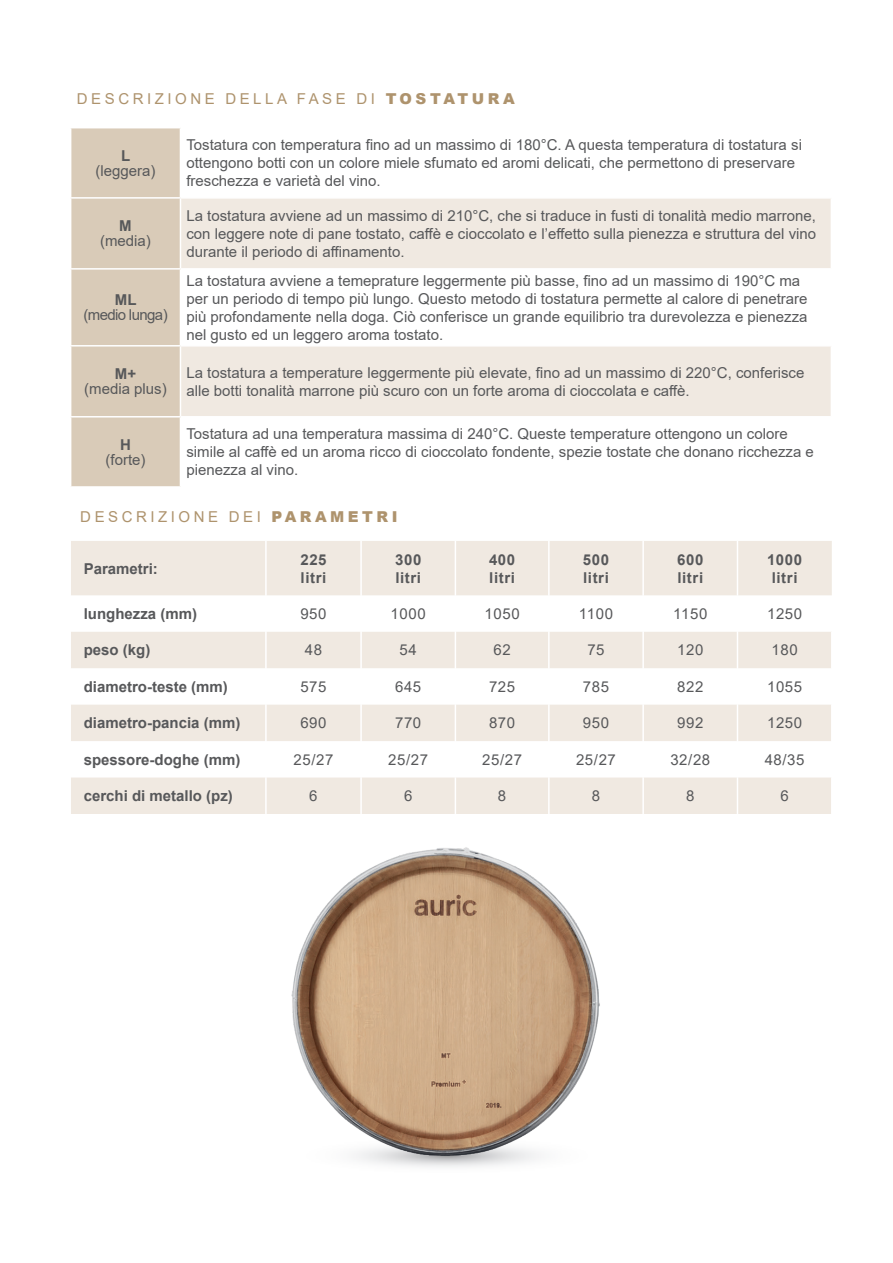
<style>
.page{position:relative;width:893px;height:1263px;background:#fff}
.page>*{position:absolute;margin:0;border:0;box-sizing:border-box;transform-origin:0 0}
.t1{font:15px/18px "Arial";color:#57585a}
.t2{font:700 15px "Arial";color:#57585a}
.t3{font:15px "Arial";letter-spacing:.235em;color:#ae936d}
.t4{font:700 15px/18px "Arial";letter-spacing:.04em;color:#57585a}
.t5{font:15px "Arial";letter-spacing:-.04em;color:#57585a}
.s1{font-weight:900}
</style>
<div class="page">
<img style="left:291px;top:847px;width:309px;height:315px">
<div style="left:71px;top:128px;width:109px;height:358px;background:#d9cbb8"></div>
<svg style="left:181px;top:199px;width:650px;height:217px;fill:#f0e9e1"></svg>
<hr style="left:70px;top:197px;width:110px;height:2px;background:#fff">
<hr style="left:70px;top:268px;width:110px;height:2px;background:#fff">
<hr style="left:70px;top:345px;width:110px;height:1px;background:#fff">
<hr style="left:70px;top:416px;width:110px;height:1px;background:#fff">
<hr style="left:180px;top:268px;width:652px;height:2px;background:#fff">
<hr style="left:180px;top:345px;width:652px;height:1px;background:#fff">
<svg style="left:71px;top:541px;width:761px;height:273px;fill:#f0e9e1"></svg>
<hr style="left:265px;top:541px;width:2px;height:54px;background:#fff">
<hr style="left:360px;top:541px;width:2px;height:54px;background:#fff">
<hr style="left:455px;top:541px;width:1px;height:54px;background:#fff">
<hr style="left:548px;top:541px;width:2px;height:54px;background:#fff">
<hr style="left:642px;top:541px;width:2px;height:54px;background:#fff">
<hr style="left:737px;top:541px;width:1px;height:54px;background:#fff">
<hr style="left:265px;top:595px;width:2px;height:37px;background:#fff">
<hr style="left:360px;top:595px;width:2px;height:37px;background:#fff">
<hr style="left:455px;top:595px;width:1px;height:37px;background:#fff">
<hr style="left:548px;top:595px;width:2px;height:37px;background:#fff">
<hr style="left:642px;top:595px;width:2px;height:37px;background:#fff">
<hr style="left:737px;top:595px;width:1px;height:37px;background:#fff">
<hr style="left:265px;top:632px;width:2px;height:36px;background:#fff">
<hr style="left:360px;top:632px;width:2px;height:36px;background:#fff">
<hr style="left:455px;top:632px;width:1px;height:36px;background:#fff">
<hr style="left:548px;top:632px;width:2px;height:36px;background:#fff">
<hr style="left:642px;top:632px;width:2px;height:36px;background:#fff">
<hr style="left:737px;top:632px;width:1px;height:36px;background:#fff">
<hr style="left:831px;top:632px;width:1px;height:36px;background:#fff">
<hr style="left:265px;top:668px;width:2px;height:37px;background:#fff">
<hr style="left:360px;top:668px;width:2px;height:37px;background:#fff">
<hr style="left:455px;top:668px;width:1px;height:37px;background:#fff">
<hr style="left:548px;top:668px;width:2px;height:37px;background:#fff">
<hr style="left:642px;top:668px;width:2px;height:37px;background:#fff">
<hr style="left:737px;top:668px;width:1px;height:37px;background:#fff">
<hr style="left:831px;top:668px;width:1px;height:37px;background:#fff">
<hr style="left:265px;top:705px;width:2px;height:36px;background:#fff">
<hr style="left:360px;top:705px;width:2px;height:36px;background:#fff">
<hr style="left:455px;top:705px;width:1px;height:36px;background:#fff">
<hr style="left:548px;top:705px;width:2px;height:36px;background:#fff">
<hr style="left:642px;top:705px;width:2px;height:36px;background:#fff">
<hr style="left:737px;top:705px;width:1px;height:36px;background:#fff">
<hr style="left:831px;top:705px;width:1px;height:36px;background:#fff">
<hr style="left:265px;top:741px;width:2px;height:36px;background:#fff">
<hr style="left:360px;top:741px;width:2px;height:36px;background:#fff">
<hr style="left:455px;top:741px;width:1px;height:36px;background:#fff">
<hr style="left:548px;top:741px;width:2px;height:36px;background:#fff">
<hr style="left:642px;top:741px;width:2px;height:36px;background:#fff">
<hr style="left:737px;top:741px;width:1px;height:36px;background:#fff">
<hr style="left:831px;top:741px;width:1px;height:36px;background:#fff">
<hr style="left:265px;top:777px;width:2px;height:37px;background:#fff">
<hr style="left:360px;top:777px;width:2px;height:37px;background:#fff">
<hr style="left:455px;top:777px;width:1px;height:37px;background:#fff">
<hr style="left:548px;top:777px;width:2px;height:37px;background:#fff">
<hr style="left:642px;top:777px;width:2px;height:37px;background:#fff">
<hr style="left:737px;top:777px;width:1px;height:37px;background:#fff">
<hr style="left:831px;top:777px;width:1px;height:37px;background:#fff">
<p class="t3" style="left:77px;top:88px;width:439px">DESCRIZIONE DELLA FASE DI <span class="s1">TOSTATURA</span></p>
<p class="t2" style="left:121px;top:145px;width:11px">L</p>
<p class="t1" style="left:96px;top:161px;width:62px">(leggera)</p>
<p class="t2" style="left:119px;top:215px;width:14px">M</p>
<p class="t1" style="left:100px;top:232px;width:52px">(media)</p>
<p class="t2" style="left:115px;top:289px;width:23px">ML</p>
<p class="t5" style="left:83px;top:305px;width:86px">(medio lunga)</p>
<p class="t2" style="left:115px;top:363px;width:23px">M+</p>
<p class="t1" style="left:84px;top:380px;width:84px">(media plus)</p>
<p class="t2" style="left:120px;top:434px;width:12px">H</p>
<p class="t1" style="left:106px;top:450px;width:42px">(forte)</p>
<p class="t1" style="left:186px;top:136px;width:617px">Tostatura con temperatura fino ad un massimo di 180°C. A questa temperatura di tostatura si ottengono botti con un colore miele sfumato ed aromi delicati, che permettono di preservare freschezza e varietà del vino.</p>
<p class="t1" style="left:186px;top:206px;width:631px;text-align:justify">La tostatura avviene ad un massimo di 210°C, che si traduce in fusti di tonalità medio marrone, con leggere note di pane tostato, caffè e cioccolato e l’effetto sulla pienezza e struttura del vino durante il periodo di affinamento.</p>
<p class="t1" style="left:186px;top:271px;width:623px">La tostatura avviene a temeprature leggermente più basse, fino ad un massimo di 190°C ma per un periodo di tempo più lungo. Questo metodo di tostatura permette al calore di penetrare più profondamente nella doga. Ciò conferisce un grande equilibrio tra durevolezza e pienezza nel gusto ed un leggero aroma tostato.</p>
<p class="t1" style="left:186px;top:363px;width:619px">La tostatura a temperature leggermente più elevate, fino ad un massimo di 220°C, conferisce alle botti tonalità marrone più scuro con un forte aroma di cioccolata e caffè.</p>
<p class="t1" style="left:186px;top:425px;width:629px">Tostatura ad una temperatura massima di 240°C. Queste temperature ottengono un colore simile al caffè ed un aroma ricco di cioccolato fondente, spezie tostate che donano ricchezza e pienezza al vino.</p>
<p class="t3" style="left:80px;top:507px;width:319px">DESCRIZIONE DEI <span class="s1">PARAMETRI</span></p>
<p class="t2" style="left:84px;top:558px;width:76px">Parametri:</p>
<p class="t4" style="left:300px;top:550px;width:28px">225 litri</p>
<p class="t4" style="left:395px;top:550px;width:28px">300 litri</p>
<p class="t4" style="left:489px;top:550px;width:28px">400 litri</p>
<p class="t4" style="left:583px;top:550px;width:28px">500 litri</p>
<p class="t4" style="left:677px;top:550px;width:28px">600 litri</p>
<p class="t4" style="left:767px;top:550px;width:37px;text-align:center">1000 litri</p>
<p class="t2" style="left:84px;top:603px;width:115px">lunghezza (mm)</p>
<p class="t1" style="left:300px;top:605px;width:28px">950</p>
<p class="t1" style="left:391px;top:605px;width:37px">1000</p>
<p class="t1" style="left:484px;top:605px;width:37px">1050</p>
<p class="t1" style="left:579px;top:605px;width:36px">1100</p>
<p class="t1" style="left:673px;top:605px;width:36px">1150</p>
<p class="t1" style="left:767px;top:605px;width:37px">1250</p>
<p class="t2" style="left:84px;top:640px;width:68px">peso (kg)</p>
<p class="t1" style="left:305px;top:641px;width:19px">48</p>
<p class="t1" style="left:400px;top:641px;width:19px">54</p>
<p class="t1" style="left:493px;top:641px;width:19px">62</p>
<p class="t1" style="left:587px;top:641px;width:19px">75</p>
<p class="t1" style="left:677px;top:641px;width:28px">120</p>
<p class="t1" style="left:771px;top:641px;width:28px">180</p>
<p class="t2" style="left:84px;top:676px;width:146px">diametro-teste (mm)</p>
<p class="t1" style="left:300px;top:677px;width:28px">575</p>
<p class="t1" style="left:395px;top:677px;width:28px">645</p>
<p class="t1" style="left:489px;top:677px;width:28px">725</p>
<p class="t1" style="left:583px;top:677px;width:28px">785</p>
<p class="t1" style="left:677px;top:677px;width:28px">822</p>
<p class="t1" style="left:767px;top:677px;width:37px">1055</p>
<p class="t2" style="left:84px;top:712px;width:158px">diametro-pancia (mm)</p>
<p class="t1" style="left:300px;top:714px;width:28px">690</p>
<p class="t1" style="left:395px;top:714px;width:28px">770</p>
<p class="t1" style="left:489px;top:714px;width:28px">870</p>
<p class="t1" style="left:583px;top:714px;width:28px">950</p>
<p class="t1" style="left:677px;top:714px;width:28px">992</p>
<p class="t1" style="left:767px;top:714px;width:37px">1250</p>
<p class="t2" style="left:84px;top:749px;width:158px">spessore-doghe (mm)</p>
<p class="t1" style="left:293px;top:750px;width:41px">25/27</p>
<p class="t1" style="left:388px;top:750px;width:41px">25/27</p>
<p class="t1" style="left:482px;top:750px;width:41px">25/27</p>
<p class="t1" style="left:576px;top:750px;width:41px">25/27</p>
<p class="t1" style="left:670px;top:750px;width:41px">32/28</p>
<p class="t1" style="left:765px;top:750px;width:41px">48/35</p>
<p class="t2" style="left:84px;top:785px;width:151px">cerchi di metallo (pz)</p>
<p class="t1" style="left:309px;top:787px;width:10px">6</p>
<p class="t1" style="left:404px;top:787px;width:10px">6</p>
<p class="t1" style="left:498px;top:787px;width:10px">8</p>
<p class="t1" style="left:592px;top:787px;width:10px">8</p>
<p class="t1" style="left:686px;top:787px;width:10px">8</p>
<p class="t1" style="left:780px;top:787px;width:10px">6</p>
</div>
